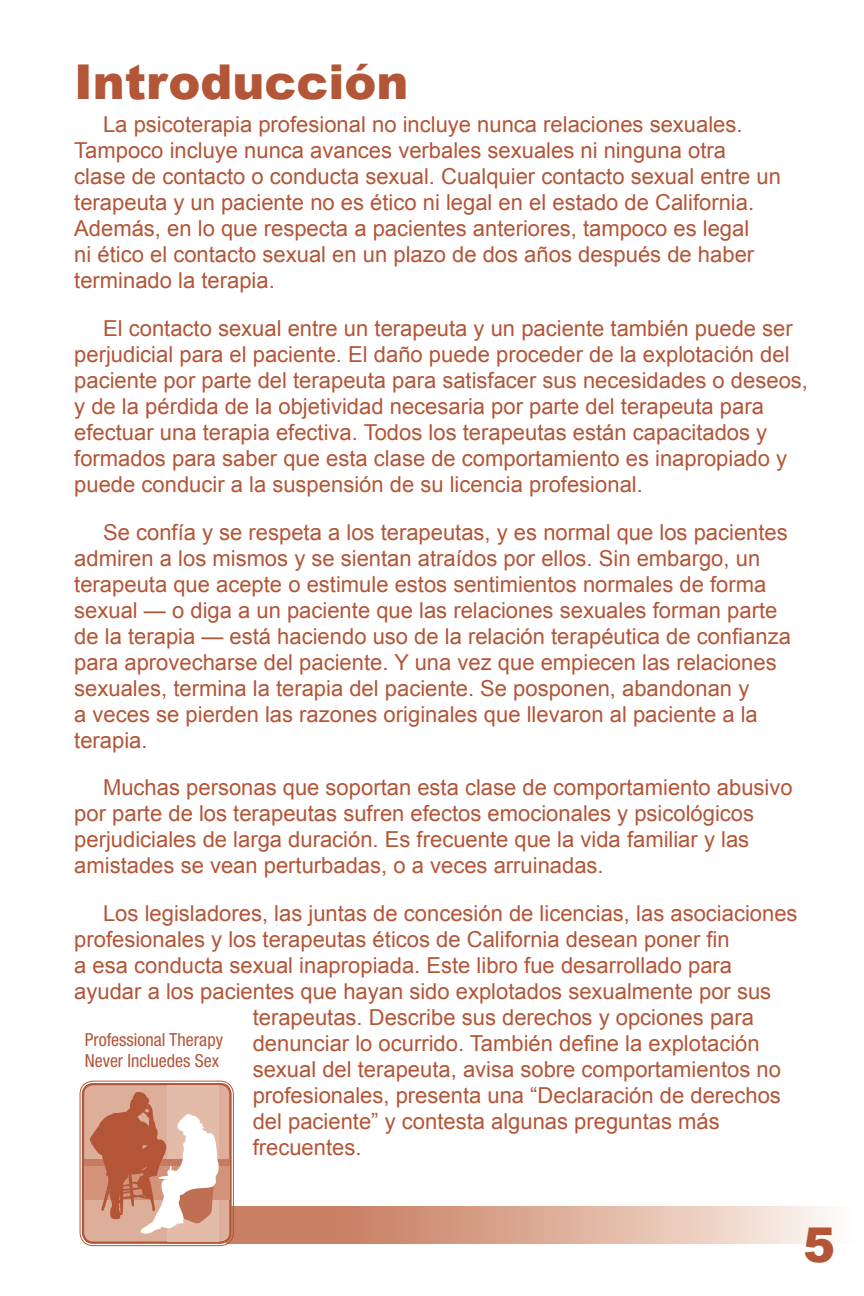
<style>
.page{position:relative;width:864px;height:1296px;background:#fff}
.page>*{position:absolute;margin:0;border:0;box-sizing:border-box;transform-origin:0 0}
.Headline{font:900 48px "Arial";color:#b35537}
.Body_Text{font:22px/26px "Arial";color:#b35537}
.t1{font:condensed 18px "Helvetica Neue LT Std";color:#b35537}
</style>
<div class="page">
<svg style="left:227px;top:1207px;width:602px;height:37px;background:#dcac98"></svg>
<div style="left:82px;top:1083px;width:150px;height:161px;background:#ddae99;border-radius:11px"></div>
<div style="left:80px;top:1081px;width:154px;height:165px;border:1px solid #b35537;border-radius:13px"></div>
<div style="left:82px;top:1083px;width:150px;height:161px;border:2px solid #b35537;border-radius:10px"></div>
<div style="left:167px;top:1085px;width:51px;height:156px;background:#e3bba9"></div>
<div style="left:84px;top:1165px;width:145px;height:35px;background:#d2937a"></div>
<div style="left:84px;top:1159px;width:145px;height:7px;background:#c67b60"></div>
<svg style="left:90px;top:1092px;width:129px;height:142px"></svg>
<p class="Headline" style="left:74px;top:47px;width:336px">Introducción</p>
<p class="Body_Text" style="left:74px;top:112px;width:708px;text-indent:29px">La psicoterapia profesional no incluye nunca relaciones sexuales.<br>Tampoco incluye nunca avances verbales sexuales ni ninguna otra clase de contacto o conducta sexual. Cualquier contacto sexual entre un terapeuta y un paciente no es ético ni legal en el estado de California.<br>Además, en lo que respecta a pacientes anteriores, tampoco es legal<br>ni ético el contacto sexual en un plazo de dos años después de haber terminado la terapia.</p>
<p class="Body_Text" style="left:74px;top:315px;width:735px;text-indent:29px">El contacto sexual entre un terapeuta y un paciente también puede ser perjudicial para el paciente. El daño puede proceder de la explotación del paciente por parte del terapeuta para satisfacer sus necesidades o deseos, y de la pérdida de la objetividad necesaria por parte del terapeuta para efectuar una terapia efectiva. Todos los terapeutas están capacitados y formados para saber que esta clase de comportamiento es inapropiado y puede conducir a la suspensión de su licencia profesional.</p>
<p class="Body_Text" style="left:74px;top:519px;width:718px;text-indent:29px">Se confía y se respeta a los terapeutas, y es normal que los pacientes admiren a los mismos y se sientan atraídos por ellos. Sin embargo, un terapeuta que acepte o estimule estos sentimientos normales de forma sexual — o diga a un paciente que las relaciones sexuales forman parte de la terapia — está haciendo uso de la relación terapéutica de confianza para aprovecharse del paciente. Y una vez que empiecen las relaciones sexuales, termina la terapia del paciente. Se posponen, abandonan y<br>a veces se pierden las razones originales que llevaron al paciente a la terapia.</p>
<p class="Body_Text" style="left:74px;top:775px;width:720px;text-indent:29px">Muchas personas que soportan esta clase de comportamiento abusivo por parte de los terapeutas sufren efectos emocionales y psicológicos perjudiciales de larga duración. Es frecuente que la vida familiar y las amistades se vean perturbadas, o a veces arruinadas.</p>
<p class="Body_Text" style="left:103px;top:900px;width:696px">Los legisladores, las juntas de concesión de licencias, las asociaciones</p>
<p class="Body_Text" style="left:74px;top:926px;width:657px">profesionales y los terapeutas éticos de California desean poner fin</p>
<p class="Body_Text" style="left:74px;top:952px;width:659px">a esa conducta sexual inapropiada. Este libro fue desarrollado para</p>
<p class="Body_Text" style="left:74px;top:978px;width:699px">ayudar a los pacientes que hayan sido explotados sexualmente por sus</p>
<p class="Body_Text" style="left:253px;top:1004px;width:503px">terapeutas. Describe sus derechos y opciones para</p>
<p class="Body_Text" style="left:253px;top:1030px;width:509px">denunciar lo ocurrido. También define la explotación</p>
<p class="Body_Text" style="left:253px;top:1056px;width:530px">sexual del terapeuta, avisa sobre comportamientos no</p>
<p class="Body_Text" style="left:253px;top:1082px;width:530px">profesionales, presenta una “Declaración de derechos</p>
<p class="Body_Text" style="left:253px;top:1108px;width:469px">del paciente” y contesta algunas preguntas más</p>
<p class="Body_Text" style="left:253px;top:1134px;width:110px">frecuentes.</p>
<p class="t1" style="left:85px;top:1029px;width:140px">Professional Therapy</p>
<p class="t1" style="left:85px;top:1050px;width:136px">Never Incluedes Sex</p>
<p class="Headline" style="left:803px;top:1210px;width:34px">5</p>
</div>
